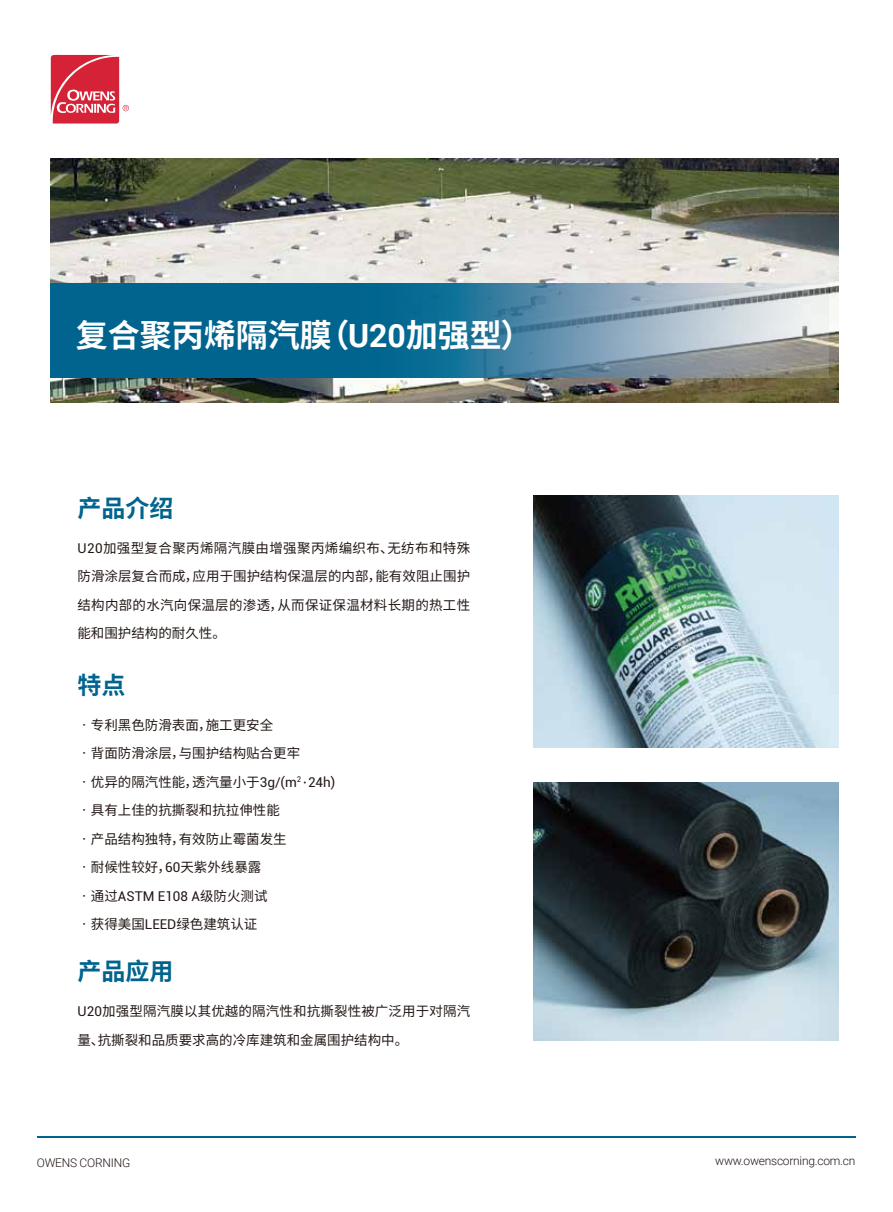
<style>
.page{position:relative;width:893px;height:1212px;background:#fff}
.page>*{position:absolute;margin:0;border:0;box-sizing:border-box;transform-origin:0 0}
.t1{font:700 32.1px "Source Han Sans SC";color:#fff}
.t2{font:700 24px "Source Han Sans SC";color:#00648e}
.t3{font:13.5px/28.5px "Source Han Sans SC";color:#221815;text-align:justify}
.t4{font:13.5px "Roboto";color:#221815}
.t5{font:300 12px "Roboto";letter-spacing:-.02em;color:#221815}
.s1{font-family:"Roboto"}
.s2{font-family:"Source Han Sans SC"}
</style>
<div class="page">
<img style="left:51px;top:159px;width:787px;height:243px">
<svg style="left:51px;top:55px;width:78px;height:69px"></svg>
<img style="left:534px;top:496px;width:305px;height:251px">
<img style="left:534px;top:783px;width:305px;height:257px">
<svg style="left:50px;top:283px;width:779px;height:95px;background:#3f819f"></svg>
<hr style="left:37px;top:1136px;width:818px;height:2px;background:#00648e">
<h1 class="t1" style="left:76px;top:317px;width:458px">复合聚丙烯隔汽膜（<span class="s1">U20</span>加强型）</h1>
<h2 class="t2" style="left:77px;top:494px;width:98px">产品介绍</h2>
<p class="t3" style="left:77px;top:534px;width:394px"><span class="s1">U20</span>加强型复合聚丙烯隔汽膜由增强聚丙烯编织布、无纺布和特殊防滑涂层复合而成，应用于围护结构保温层的内部，能有效阻止围护结构内部的水汽向保温层的渗透，从而保证保温材料长期的热工性能和围护结构的耐久性。</p>
<h2 class="t2" style="left:77px;top:671px;width:50px">特点</h2>
<p class="t3" style="left:77px;top:711px;width:197px">•专利黑色防滑表面，施工更安全</p>
<p class="t3" style="left:77px;top:739px;width:224px">•背面防滑涂层，与围护结构贴合更牢</p>
<p class="t3" style="left:77px;top:768px;width:259px">•优异的隔汽性能，透汽量小于<span class="s1">3g/(m</span><sup>2</sup> <span class="s1">24h)</span></p>
<p class="t3" style="left:77px;top:796px;width:204px">•具有上佳的抗撕裂和抗拉伸性能</p>
<p class="t3" style="left:77px;top:825px;width:211px">•产品结构独特，有效防止霉菌发生</p>
<p class="t3" style="left:77px;top:853px;width:185px">•耐候性较好，<span class="s1">60</span>天紫外线暴露</p>
<p class="t4" style="left:77px;top:886px;width:192px"><span class="s2">•通过</span>ASTM E108 A<span class="s2">级防火测试</span></p>
<p class="t3" style="left:77px;top:910px;width:181px">•获得美国<span class="s1">LEED</span>绿色建筑认证</p>
<h2 class="t2" style="left:77px;top:958px;width:98px">产品应用</h2>
<p class="t3" style="left:77px;top:997px;width:394px"><span class="s1">U20</span>加强型隔汽膜以其优越的隔汽性和抗撕裂性被广泛用于对隔汽量、抗撕裂和品质要求高的冷库建筑和金属围护结构中。</p>
<p class="t5" style="left:37px;top:1154px;width:95px">OWENS CORNING</p>
<p class="t5" style="left:715px;top:1152px;width:142px">www.owenscorning.com.cn</p>
</div>
